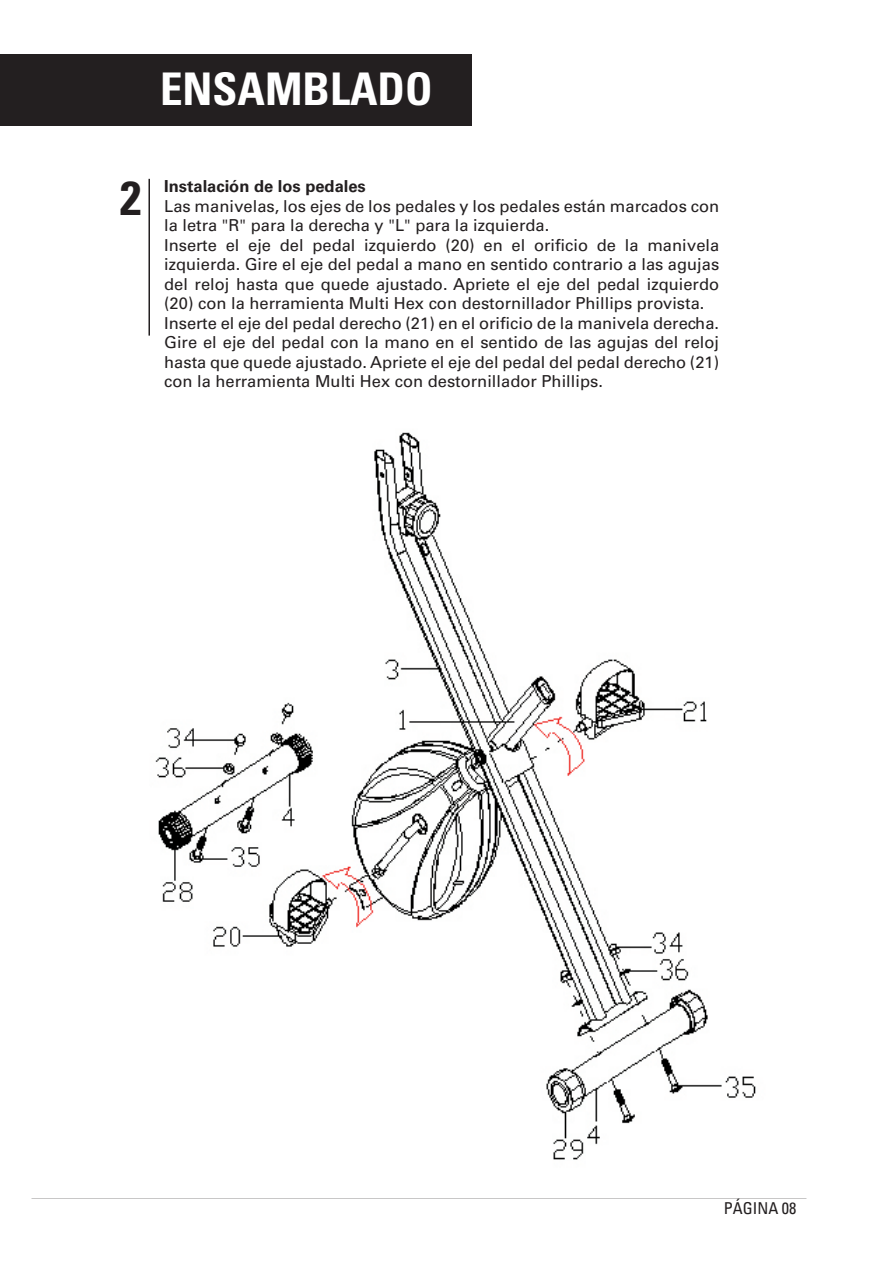
<style>
.page{position:relative;width:893px;height:1263px;background:#fff}
.page>*{position:absolute;margin:0;border:0;box-sizing:border-box;transform-origin:0 0}
.t1{font:700 condensed 47.7px "Univers";color:#231f20}
.t2{font:700 condensed 45px "Univers";color:#fff}
.t3{font:16.5px/19.5px "Univers LT Std";color:#231f20}
.t4{font:700 16.5px "Univers LT Std";color:#231f20}
.t5{font:condensed 16.35px "Univers";color:#231f20}
</style>
<div class="page">
<img style="left:155px;top:432px;width:601px;height:728px">
<div style="left:0;top:54px;width:472px;height:72px;background:#231f20"></div>
<hr style="left:148px;top:179px;width:2px;height:157px;background:#231f20">
<h2 class="t2" style="left:160px;top:61px;width:274px">ENSAMBLADO</h2>
<h1 class="t1" style="left:120px;top:169px;width:23px">2</h1>
<p class="t4" style="left:164px;top:177px;width:203px">Instalación de los pedales</p>
<p class="t3" style="left:164px;top:196px;width:557px">Las manivelas, los ejes de los pedales y los pedales están marcados con la letra "R" para la derecha y "L" para la izquierda.<br>Inserte el eje del pedal izquierdo (20) en el orificio de la manivela izquierda. Gire el eje del pedal a mano en sentido contrario a las agujas del reloj hasta que quede ajustado. Apriete el eje del pedal izquierdo (20) con la herramienta Multi Hex con destornillador Phillips provista.<br>Inserte el eje del pedal derecho (21) en el orificio de la manivela derecha.<br>Gire el eje del pedal con la mano en el sentido de las agujas del reloj hasta que quede ajustado. Apriete el eje del pedal del pedal derecho (21) con la herramienta Multi Hex con destornillador Phillips.</p>
<p class="t5" style="left:724px;top:1198px;width:74px">PÁGINA 08</p>
</div>
